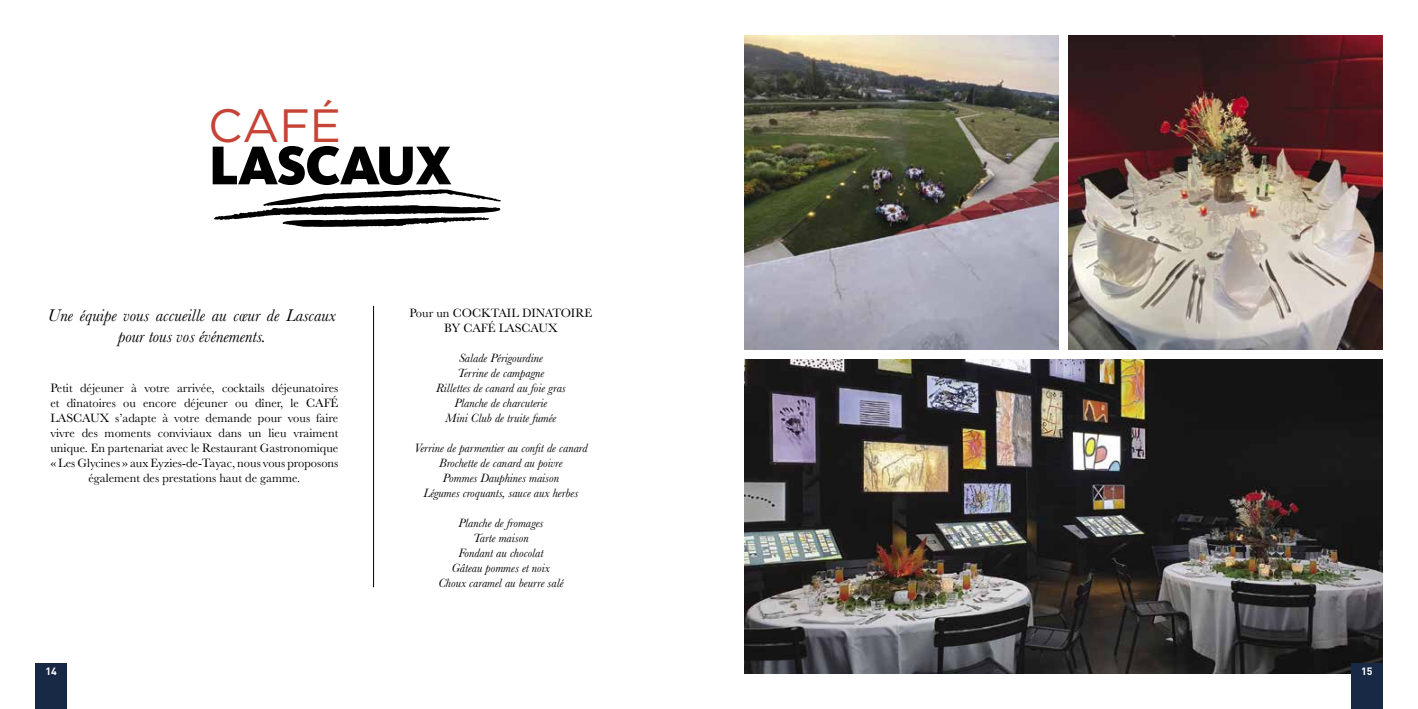
<style>
.page{position:relative;width:1418px;height:709px;background:#fff}
.page>*{position:absolute;margin:0;border:0;box-sizing:border-box;transform-origin:0 0}
.t1{font:46.62px "Gotham";color:#c54435}
.t2{font:italic 17.5px/21px "Baskerville";color:#000;text-align:center}
.t3{font:12.5px/15px "Baskerville";color:#000;text-align:center}
.t4{font:italic 12.5px/15px "Baskerville";color:#000;text-align:center}
.t5{font:700 10.5px "DIN Pro";color:#fff}
</style>
<div class="page">
<img style="left:744px;top:359px;width:638px;height:314px">
<img style="left:1068px;top:35px;width:314px;height:315px">
<img style="left:744px;top:35px;width:314px;height:315px">
<div style="left:35px;top:663px;width:32px;height:46px;background:#182945"></div>
<div style="left:1350px;top:663px;width:32px;height:46px;background:#182945"></div>
<svg style="left:213px;top:146px;width:288px;height:81px"></svg>
<hr style="left:373px;top:306px;width:1px;height:281px;background:#000">
<h1 class="t1" style="left:208px;top:99px;width:135px">CAFÉ</h1>
<h2 class="t2" style="left:48px;top:305px;width:289px">Une équipe vous accueille au cœur de Lascaux pour tous vos événements.</h2>
<p class="t3" style="left:409px;top:306px;width:184px">Pour un COCKTAIL DINATOIRE<br>BY CAFÉ LASCAUX</p>
<p class="t4" style="left:436px;top:350px;width:131px">Salade Périgourdine<br>Terrine de campagne<br>Rillettes de canard au foie gras<br>Planche de charcuterie<br>Mini Club de truite fumée</p>
<p class="t4" style="left:414px;top:440px;width:175px">Verrine de parmentier au confit de canard Brochette de canard au poivre<br>Pommes Dauphines maison<br>Légumes croquants, sauce aux herbes</p>
<p class="t4" style="left:438px;top:515px;width:127px">Planche de fromages<br>Tarte maison<br>Fondant au chocolat<br>Gâteau pommes et noix<br>Choux caramel au beurre salé</p>
<p class="t3" style="left:50px;top:381px;width:289px">Petit déjeuner à votre arrivée, cocktails déjeunatoires et dînatoires ou encore déjeuner ou dîner, le CAFÉ LASCAUX s’adapte à votre demande pour vous faire vivre des moments conviviaux dans un lieu vraiment unique. En partenariat avec le Restaurant Gastronomique « Les Glycines » aux Eyzies-de-Tayac, nous vous proposons également des prestations haut de gamme.</p>
<p class="t5" style="left:46px;top:662px;width:13px">14</p>
<p class="t5" style="left:1360px;top:662px;width:13px">15</p>
</div>
